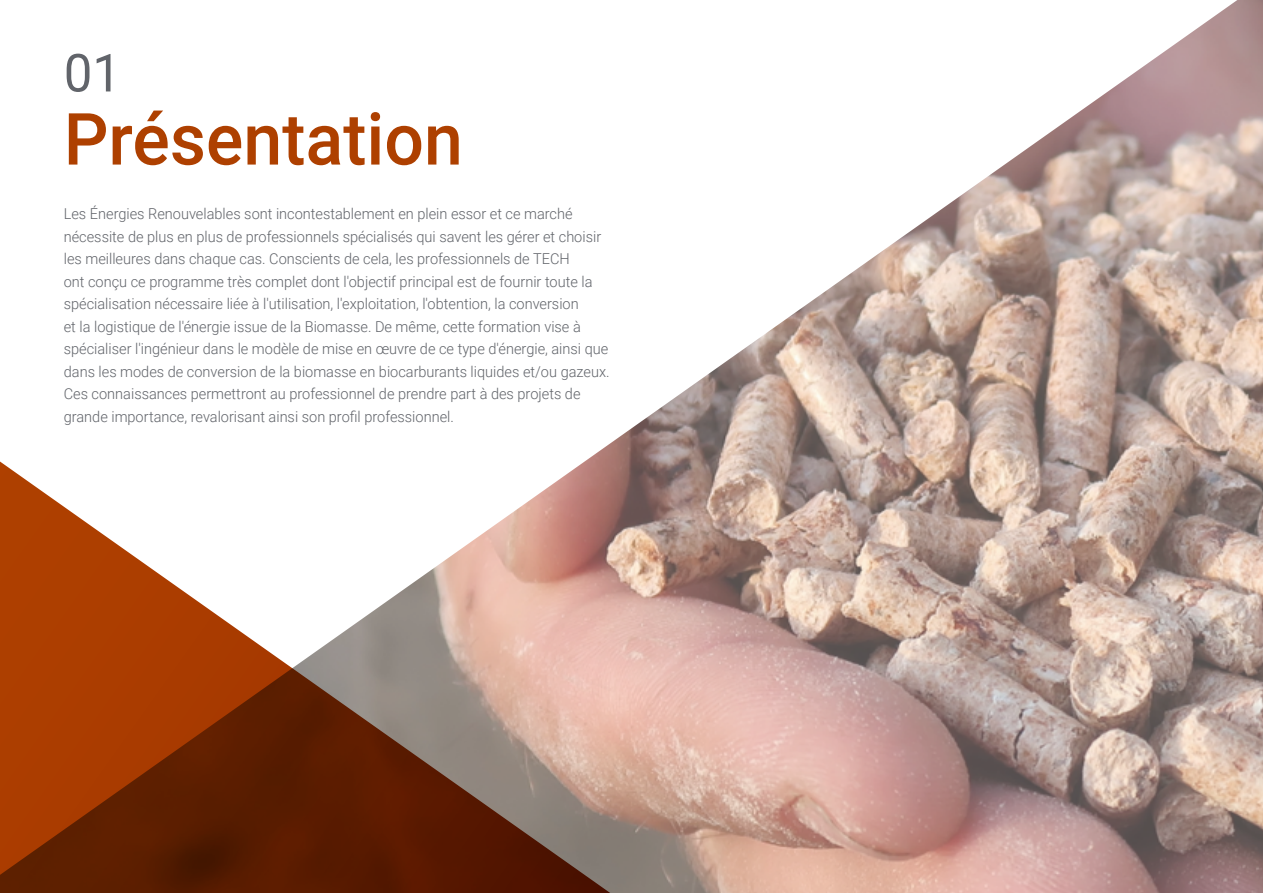
<style>
.page{position:relative;width:1263px;height:893px;background:#fff}
.page>*{position:absolute;margin:0;border:0;box-sizing:border-box;transform-origin:0 0}
.t1{font:500 72px "Roboto";color:#ae4000}
.t2{font:52.5px "Roboto";color:#61646a}
.t3{font:300 15px/22.5px "Roboto";color:#61646a}
</style>
<div class="page">
<img style="left:607px;top:0;width:656px;height:893px">
<svg style="left:0;top:446px;width:640px;height:447px"></svg>
<h2 class="t2" style="left:64px;top:36px;width:59px">01</h2>
<h1 class="t1" style="left:64px;top:89px;width:401px">Présentation</h1>
<p class="t3" style="left:64px;top:202px;width:547px">Les Énergies Renouvelables sont incontestablement en plein essor et ce marché nécessite de plus en plus de professionnels spécialisés qui savent les gérer et choisir les meilleures dans chaque cas. Conscients de cela, les professionnels de TECH<br>ont conçu ce programme très complet dont l'objectif principal est de fournir toute la spécialisation nécessaire liée à l'utilisation, l'exploitation, l'obtention, la conversion<br>et la logistique de l'énergie issue de la Biomasse. De même, cette formation vise à spécialiser l'ingénieur dans le modèle de mise en œuvre de ce type d'énergie, ainsi que dans les modes de conversion de la biomasse en biocarburants liquides et/ou gazeux.<br>Ces connaissances permettront au professionnel de prendre part à des projets de grande importance, revalorisant ainsi son profil professionnel.</p>
</div>
